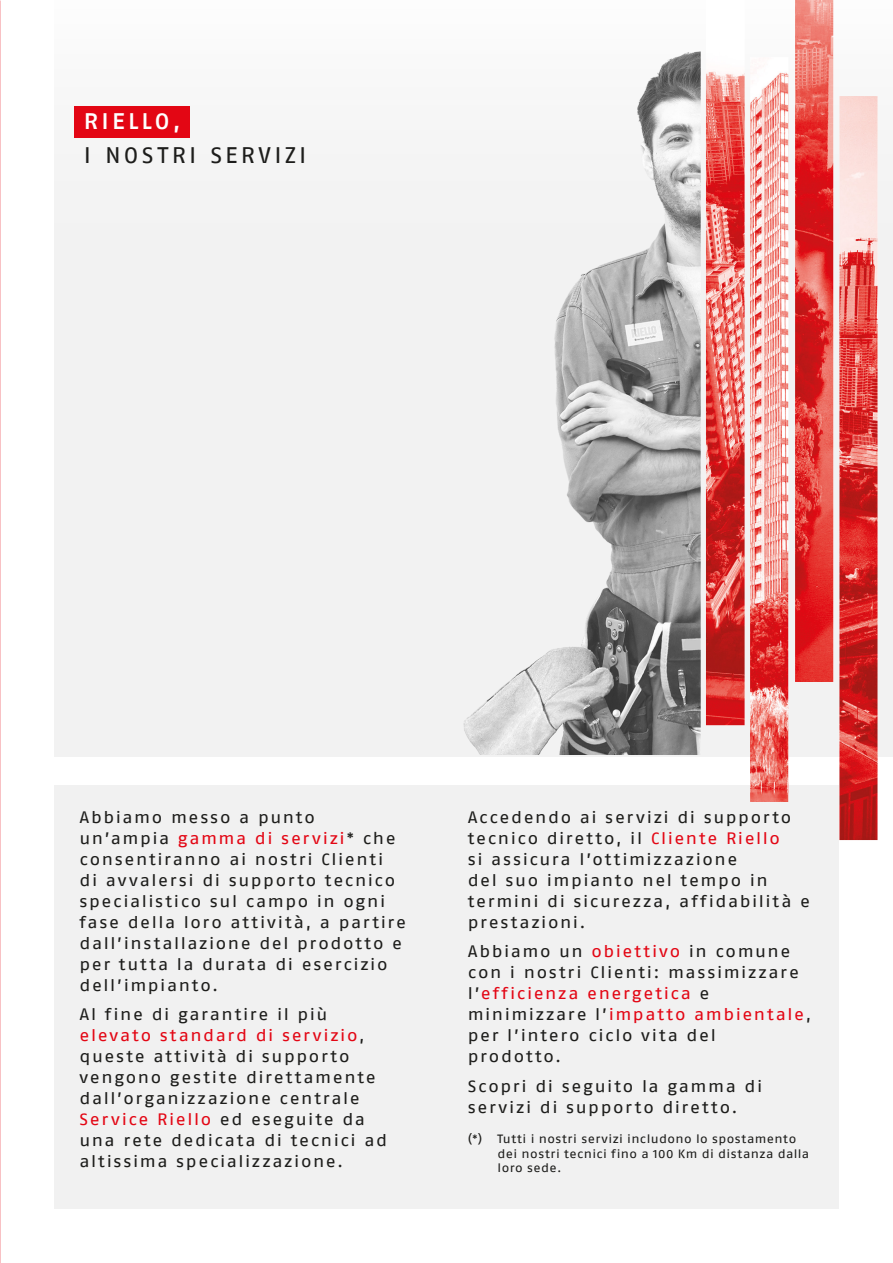
<style>
.page{position:relative;width:893px;height:1263px;background:#fff}
.page>*{position:absolute;margin:0;border:0;box-sizing:border-box;transform-origin:0 0}
.ER_-_TESTO{font:22.5px "Fago Ex Lf";letter-spacing:.145em;color:#1d1d1b}
.t1{font:500 22.5px "Fago Ex Lf";letter-spacing:.15em;color:#fff}
.Testo_10{font:16.5px/21px "Fago Ex Lf";letter-spacing:.095em;color:#1d1d1b}
.Note{font:12px/14.4px "Fago Ex Lf";letter-spacing:.035em;color:#1d1d1b}
.s1{color:#e30614}
</style>
<div class="page">
<div style="left:54px;top:0;width:839px;height:756px;background:#f2f2f2"></div>
<div style="left:54px;top:785px;width:785px;height:424px;background:#f1f1f1"></div>
<div style="left:74px;top:106px;width:116px;height:32px;background:#e30614"></div>
<img style="left:426px;top:0;width:467px;height:841px">
<p class="t1" style="left:84px;top:108px;width:98px">RIELLO,</p>
<p class="ER_-_TESTO" style="left:84px;top:142px;width:224px">I NOSTRI SERVIZI</p>
<p class="Testo_10" style="left:80px;top:806px;width:328px">Abbiamo messo a punto un’ampia <span class="s1">gamma di servizi</span>* che consentiranno ai nostri Clienti<br>di avvalersi di supporto tecnico specialistico sul campo in ogni fase della loro attività, a partire dall’installazione del prodotto e per tutta la durata di esercizio dell’impianto.</p>
<p class="Testo_10" style="left:80px;top:1004px;width:309px">Al fine di garantire il più <span class="s1">elevato standard di servizio</span>, queste attività di supporto vengono gestite direttamente dall’organizzazione centrale<br><span class="s1">Service Riello</span> ed eseguite da una rete dedicata di tecnici ad altissima specializzazione.</p>
<p class="Testo_10" style="left:468px;top:806px;width:344px">Accedendo ai servizi di supporto tecnico diretto, il <span class="s1">Cliente Riello<br></span>si assicura l’ottimizzazione<br>del suo impianto nel tempo in termini di sicurezza, affidabilità e prestazioni.</p>
<p class="Testo_10" style="left:468px;top:941px;width:345px">Abbiamo un <span class="s1">obiettivo</span> in comune con i nostri Clienti: massimizzare l’<span class="s1">efficienza energetica</span> e minimizzare l’<span class="s1">impatto ambientale</span>, per l’intero ciclo vita del prodotto.</p>
<p class="Testo_10" style="left:468px;top:1075px;width:296px">Scopri di seguito la gamma di servizi di supporto diretto.</p>
<p class="Note" style="left:468px;top:1132px;width:16px">(*)</p>
<p class="Note" style="left:497px;top:1132px;width:313px">Tutti i nostri servizi includono lo spostamento dei nostri tecnici fino a 100 Km di distanza dalla loro sede.</p>
</div>
